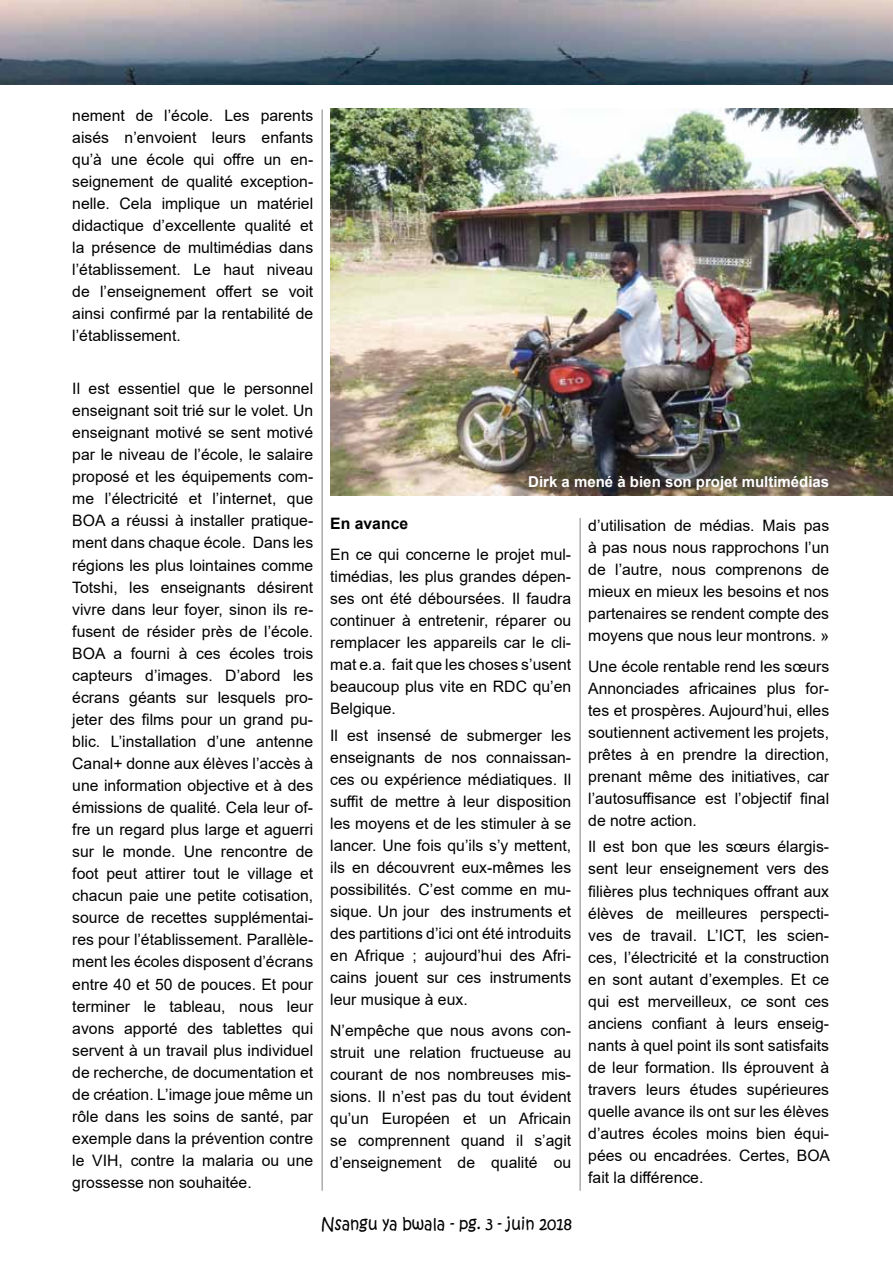
<style>
.page{position:relative;width:893px;height:1263px;background:#fff}
.page>*{position:absolute;margin:0;border:0;box-sizing:border-box;transform-origin:0 0}
.t1{font:16.5px "Kristen ITC";color:#000;scale:.94 1}
.t2{font:15.75px/22px "Arial";color:#000;text-align:justify}
.t3{font:700 15.75px "Arial";color:#000}
.t4{font:700 15px "Arial";color:#fff}
</style>
<div class="page">
<img style="left:0;top:0;width:893px;height:85px">
<hr style="left:580px;top:518px;width:1px;height:673px;background:#828385">
<img style="left:330px;top:108px;width:563px;height:387px">
<hr style="left:322px;top:109px;width:1px;height:1082px;background:#828385">
<p class="t2" style="left:72px;top:104px;width:242px">nement de l’école. Les parents aisés n’envoient leurs enfants qu’à une école qui offre un en&shy;seignement de qualité exception&shy;nelle. Cela implique un matériel didactique d’excellente qualité et la présence de multimédias dans l’établissement. Le haut niveau de l’enseignement offert se voit ainsi confirmé par la rentabilité de l’établissement.</p>
<p class="t2" style="left:72px;top:377px;width:242px">Il est essentiel que le personnel enseignant soit trié sur le volet. Un enseignant motivé se sent motivé par le niveau de l’école, le salaire proposé et les équipements com&shy;me l’électricité et l’internet, que BOA a réussi à installer pratique&shy;ment dans chaque école. Dans les régions les plus lointaines comme Totshi, les enseignants désirent vivre dans leur foyer, sinon ils re&shy;fusent de résider près de l’école.<br>BOA a fourni à ces écoles trois capteurs d’images. D’abord les écrans géants sur lesquels pro&shy;jeter des films pour un grand pu&shy;blic. L’installation d’une antenne Canal+ donne aux élèves l’accès à une information objective et à des émissions de qualité. Cela leur of&shy;fre un regard plus large et aguerri sur le monde. Une rencontre de foot peut attirer tout le village et chacun paie une petite cotisation, source de recettes supplémentai&shy;res pour l’établissement. Parallèle&shy;ment les écoles disposent d’écrans entre 40 et 50 de pouces. Et pour terminer le tableau, nous leur avons apporté des tablettes qui servent à un travail plus individuel de recherche, de documentation et de création. L’image joue même un rôle dans les soins de santé, par exemple dans la prévention contre le VIH, contre la malaria ou une grossesse non souhaitée.</p>
<p class="t4" style="left:528px;top:471px;width:302px">Dirk a mené à bien son projet multimédias</p>
<p class="t3" style="left:330px;top:513px;width:79px">En avance</p>
<p class="t2" style="left:330px;top:543px;width:242px">En ce qui concerne le projet mul&shy;timédias, les plus grandes dépen&shy;ses ont été déboursées. Il faudra continuer à entretenir, réparer ou remplacer les appareils car le cli&shy;mat e.a. fait que les choses s’usent beaucoup plus vite en RDC qu’en Belgique.</p>
<p class="t2" style="left:330px;top:724px;width:242px">Il est insensé de submerger les enseignants de nos connaissan&shy;ces ou expérience médiatiques. Il suffit de mettre à leur disposition les moyens et de les stimuler à se lancer. Une fois qu’ils s’y mettent, ils en découvrent eux-mêmes les possibilités. C’est comme en mu&shy;sique. Un jour des instruments et des partitions d’ici ont été introduits en Afrique ; aujourd’hui des Afri&shy;cains jouent sur ces instruments leur musique à eux.</p>
<p class="t2" style="left:330px;top:1019px;width:242px">N’empêche que nous avons con&shy;struit une relation fructueuse au courant de nos nombreuses mis&shy;sions. Il n’est pas du tout évident qu’un Européen et un Africain se comprennent quand il s’agit d’enseignement de qualité ou</p>
<p class="t2" style="left:588px;top:514px;width:242px">d’utilisation de médias. Mais pas à pas nous nous rapprochons l’un de l’autre, nous comprenons de mieux en mieux les besoins et nos partenaires se rendent compte des moyens que nous leur montrons. »</p>
<p class="t2" style="left:588px;top:655px;width:242px">Une école rentable rend les sœurs Annonciades africaines plus for&shy;tes et prospères. Aujourd’hui, elles soutiennent activement les projets, prêtes à en prendre la direction, prenant même des initiatives, car l’autosuffisance est l’objectif final de notre action.</p>
<p class="t2" style="left:588px;top:836px;width:243px">Il est bon que les sœurs élargis&shy;sent leur enseignement vers des filières plus techniques offrant aux élèves de meilleures perspecti&shy;ves de travail. L’ICT, les scien&shy;ces, l’électricité et la construction en sont autant d’exemples. Et ce qui est merveilleux, ce sont ces anciens confiant à leurs enseig&shy;nants à quel point ils sont satisfaits de leur formation. Ils éprouvent à travers leurs études supérieures quelle avance ils ont sur les élèves d’autres écoles moins bien équi&shy;pées ou encadrées. Certes, BOA fait la différence.</p>
<p class="t1" style="left:321px;top:1213px;width:268px">Nsangu ya bwala - pg. 3 - juin 2018</p>
</div>
